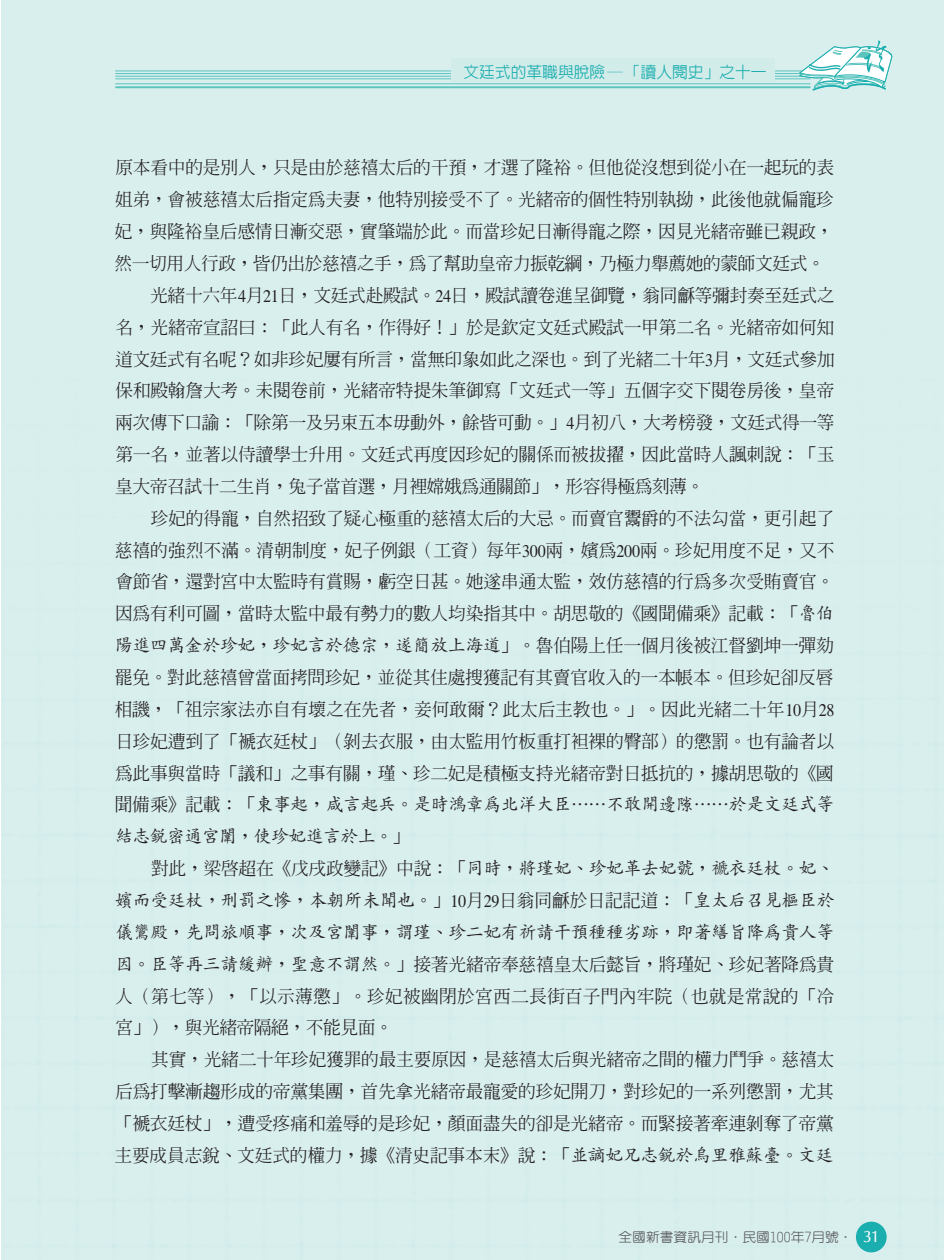
<style>
.page{position:relative;width:945px;height:1260px;background:#fff}
.page>*{position:absolute;margin:0;border:0;box-sizing:border-box;transform-origin:0 0}
.t1{font:17.85px/31.8px "AR Ming B5 Medium E Ten B5 H";letter-spacing:-.02em;color:#231f20;text-align:justify}
.t2{font:17.85px/31.8px "AR Kai B5 Medium E Ten B5 H";letter-spacing:-.02em;color:#231f20}
.t3{font:15.75px "AR New Hei B5 Medium E Ten B5 H";color:#1baeae}
.t4{font:13.12px "AR Yuan B5 Medium E Ten B5 H";color:#5a5b5f;scale:1.05 1}
.s1{font-family:"Times"}
.s2{font-family:"AR Kai B5 Medium E Ten B5 H"}
.s3{font-family:"AR Ming B5 Medium E Ten B5 H"}
.s4{font-family:"CG Omega";font-size:16.62px;color:#fff}
</style>
<div class="page">
<div style="left:1px;top:0;width:943px;height:1260px;background:#d9efee"></div>
<hr style="left:115px;top:71px;width:696px;height:1px;background:#5ac4bd">
<hr style="left:115px;top:73px;width:696px;height:1px;background:#5ac4bd">
<hr style="left:115px;top:76px;width:696px;height:1px;background:#5ac4bd">
<hr style="left:115px;top:79px;width:696px;height:1px;background:#5ac4bd">
<hr style="left:115px;top:83px;width:696px;height:1px;background:#5ac4bd">
<hr style="left:115px;top:86px;width:696px;height:2px;background:#5ac4bd">
<svg style="left:799px;top:40px;width:94px;height:52px"></svg>
<div style="left:452px;top:58px;width:323px;height:23px;background:#d2ecea"></div>
<p class="t3" style="left:464px;top:66px;width:305px">文廷式的革職與脫險─「讀人閱史」之十一</p>
<p class="t1" style="left:115px;top:154px;width:720px">原本看中的是別人，只是由於慈禧太后的干預，才選了隆裕。但他從沒想到從小在一起玩的表</p>
<p class="t1" style="left:115px;top:186px;width:720px">姐弟，會被慈禧太后指定為夫妻，他特別接受不了。光緒帝的個性特別執拗，此後他就偏寵珍</p>
<p class="t1" style="left:115px;top:218px;width:720px">妃，與隆裕皇后感情日漸交惡，實肇端於此。而當珍妃日漸得寵之際，因見光緒帝雖已親政，</p>
<p class="t1" style="left:114px;top:250px;width:712px">然一切用人行政，皆仍出於慈禧之手，為了幫助皇帝力振乾綱，乃極力舉薦她的蒙師文廷式。</p>
<p class="t1" style="left:150px;top:282px;width:686px">光緒十六年<span class="s1">4</span>月<span class="s1">21</span>日，文廷式赴殿試。<span class="s1">24</span>日，殿試讀卷進呈御覽，翁同龢等彌封奏至廷式之</p>
<p class="t1" style="left:115px;top:313px;width:720px">名，光緒帝宣詔曰：「此人有名，作得好！」於是欽定文廷式殿試一甲第二名。光緒帝如何知</p>
<p class="t1" style="left:115px;top:345px;width:721px">道文廷式有名呢？如非珍妃屢有所言，當無印象如此之深也。到了光緒二十年<span class="s1">3</span>月，文廷式參加</p>
<p class="t1" style="left:115px;top:377px;width:720px">保和殿翰詹大考。未閱卷前，光緒帝特提朱筆御寫「文廷式一等」五個字交下閱卷房後，皇帝</p>
<p class="t1" style="left:115px;top:409px;width:721px">兩次傳下口諭：「除第一及另束五本毋動外，餘皆可動。」<span class="s1">4</span>月初八，大考榜發，文廷式得一等</p>
<p class="t1" style="left:115px;top:441px;width:721px">第一名，並著以侍讀學士升用。文廷式再度因珍妃的關係而被拔擢，因此當時人諷刺說：「玉</p>
<p class="t1" style="left:115px;top:473px;width:591px">皇大帝召試十二生肖，兔子當首選，月裡嫦娥為通關節」，形容得極為刻薄。</p>
<p class="t1" style="left:151px;top:505px;width:685px">珍妃的得寵，自然招致了疑心極重的慈禧太后的大忌。而賣官鬻爵的不法勾當，更引起了</p>
<p class="t1" style="left:115px;top:536px;width:721px">慈禧的強烈不滿。清朝制度，妃子例銀（工資）每年<span class="s1">300</span>兩，嬪為<span class="s1">200</span>兩。珍妃用度不足，又不</p>
<p class="t1" style="left:115px;top:568px;width:720px">會節省，還對宮中太監時有賞賜，虧空日甚。她遂串通太監，效仿慈禧的行為多次受賄賣官。</p>
<p class="t1" style="left:115px;top:600px;width:720px">因為有利可圖，當時太監中最有勢力的數人均染指其中。胡思敬的《國聞備乘》記載：「<span class="s2">魯伯</span></p>
<p class="t2" style="left:115px;top:632px;width:721px">陽進四萬金於珍妃，珍妃言於德宗，遂簡放上海道<span class="s3">」。魯伯陽上任一個月後被江督劉坤一彈劾</span></p>
<p class="t1" style="left:114px;top:664px;width:722px">罷免。對此慈禧曾當面拷問珍妃，並從其住處搜獲記有其賣官收入的一本帳本。但珍妃卻反唇相譏，「祖宗家法亦自有壞之在先者，妾何敢爾？此太后主教也。」。因此光緒二十年<span class="s1">10</span>月<span class="s1">28</span>日珍妃遭到了「褫衣廷杖」（剝去衣服，由太監用竹板重打袒裸的臀部）的懲罰。也有論者以為此事與當時「議和」之事有關，瑾、珍二妃是積極支持光緒帝對日抵抗的，據胡思敬的《國</p>
<p class="t2" style="left:115px;top:791px;width:721px"><span class="s3">聞備乘》記載：「</span>東事起，咸言起兵。是時鴻章為北洋大臣⋯⋯不敢開邊隙⋯⋯於是文廷式等結志銳密通宮闈，使珍妃進言於上。<span class="s3">」</span></p>
<p class="t2" style="left:115px;top:855px;width:721px;text-align:justify;text-indent:36px"><span class="s3">對此，梁啟超在《戊戌政變記》中說：「</span>同時，將瑾妃、珍妃革去妃號，褫衣廷杖。妃、嬪而受廷杖，刑罰之慘，本朝所未聞也。<span class="s3">」</span><span class="s1">10</span><span class="s3">月</span><span class="s1">29</span><span class="s3">日翁同龢於日記記道：「</span>皇太后召見樞臣於儀鸞殿，先問旅順事，次及宮闈事，謂瑾、珍二妃有祈請干預種種劣跡，即著繕旨降為貴人等</p>
<p class="t1" style="left:115px;top:950px;width:721px"><span class="s2">因。臣等再三請緩辦，聖意不謂然。</span>」接著光緒帝奉慈禧皇太后懿旨，將瑾妃、珍妃著降為貴人（第七等），「以示薄懲」。珍妃被幽閉於宮西二長街百子門內牢院（也就是常說的「冷宮」），與光緒帝隔絕，不能見面。</p>
<p class="t1" style="left:115px;top:1046px;width:721px;text-indent:37px">其實，光緒二十年珍妃獲罪的最主要原因，是慈禧太后與光緒帝之間的權力鬥爭。慈禧太后為打擊漸趨形成的帝黨集團，首先拿光緒帝最寵愛的珍妃開刀，對珍妃的一系列懲罰，尤其「褫衣廷杖」，遭受疼痛和羞辱的是珍妃，顏面盡失的卻是光緒帝。而緊接著牽連剝奪了帝黨主要成員志銳、文廷式的權力，據《清史記事本末》說：「<span class="s2">並謫妃兄志銳於烏里雅蘇臺。文廷</span></p>
<p class="t4" style="left:618px;top:1232px;width:250px">全國新書資訊月刊．民國100年7月號． <span class="s4">31</span></p>
</div>
